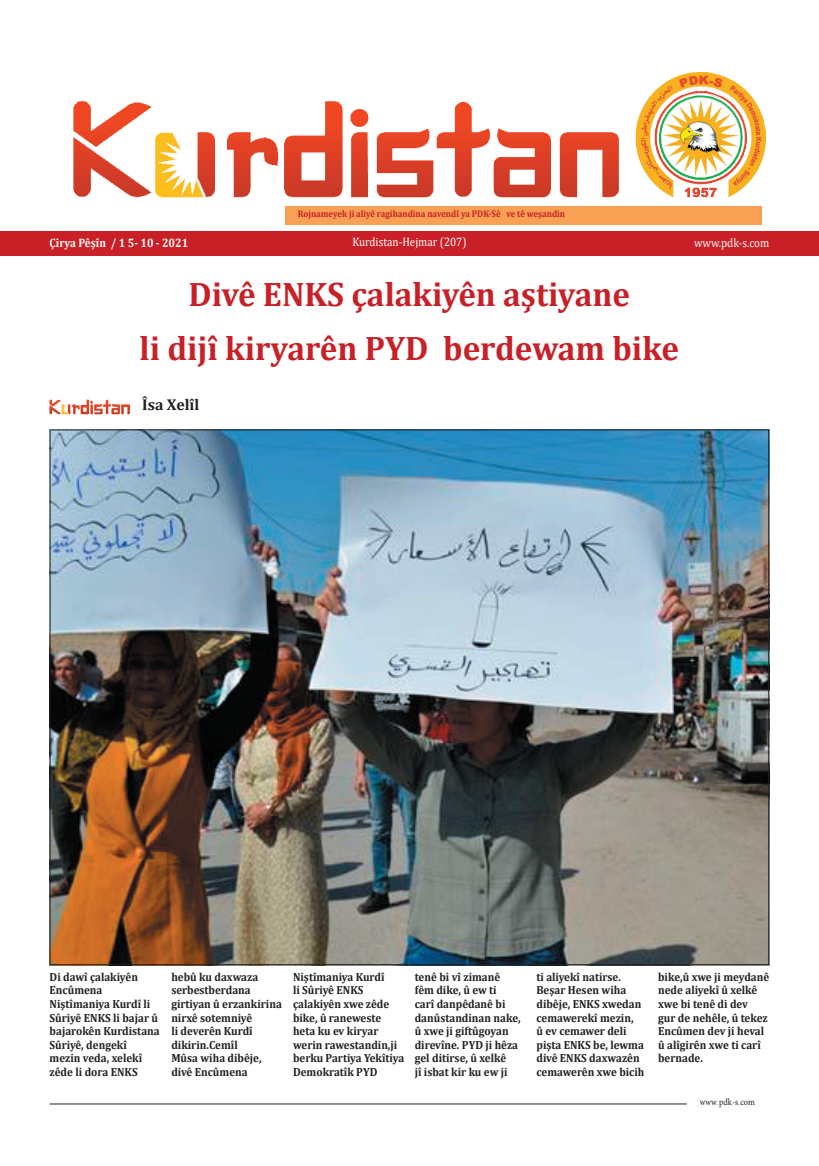
<style>
.page{position:relative;width:819px;height:1166px;background:#fff}
.page>*{position:absolute;margin:0;border:0;box-sizing:border-box;transform-origin:0 0}
.t1{font:700 34.12px/53.4px "Cambria";color:#c82026;text-align:center}
.t2{font:700 15.75px "Cambria";color:#231f20}
.t3{font:12.25px "Cambria";color:#fff;scale:.9 1}
.t4{font:700 12.25px "Cambria";color:#fff;scale:.9 1}
.t5{font:700 11.81px/13.6px "Cambria";color:#231f20;scale:.93 1}
.t6{font:700 9.62px "Cambria";color:#c82026;scale:.9 1}
.t7{font:9.62px "Minion Pro";color:#231f20;scale:.86 1}
.s1{font-family:"PT Bold Heading"}
</style>
<div class="page">
<hr style="left:50px;top:1103px;width:636px;height:1px;background:#231f20">
<div style="left:286px;top:206px;width:475px;height:18px;background:#f8a155"></div>
<div style="left:0;top:232px;width:819px;height:24px;background:#c82026"></div>
<img style="left:73px;top:100px;width:546px;height:98px">
<img style="left:635px;top:71px;width:131px;height:126px">
<img style="left:50px;top:399px;width:80px;height:15px">
<img style="left:52px;top:431px;width:715px;height:532px">
<p class="t6" style="left:298px;top:207px;width:227px">Rojnameyek ji aliyê ragihandina navendî ya PDK-Sê</p>
<p class="t6" style="left:506px;top:207px;width:67px">ve tê weşandin</p>
<p class="t3" style="left:352px;top:234px;width:128px">Kurdistan-Hejmar (207)</p>
<p class="t4" style="left:50px;top:235px;width:155px">Çirya Pêşîn 1/ 5- 10 - 2021</p>
<h1 class="t1" style="left:139px;top:267px;width:541px">Divê ENKS çalakiyên aştiyane<br>li dijî kiryarên PYD berdewam bike</h1>
<h2 class="t2" style="left:142px;top:393px;width:59px">Îsa Xelîl</h2>
<p class="t3" style="left:694px;top:236px;width:85px">www.pdk .s- com</p>
<p class="t5" style="left:50px;top:969px;width:120px">Di dawî çalakiyên<br>Encûmena<br>Niştîmaniya Kurdî li<br>Sûriyê ENKS li bajar û bajarokên Kurdistana<br>Sûriyê, dengekî mezin veda, xelekî zêde li dora ENKS</p>
<p class="t5" style="left:171px;top:969px;width:120px">hebû ku daxwaza serbestberdana girtiyan û erzankirina nirxê sotemniyê<br>li deverên Kurdî dikirin.Cemîl<br>Mûsa wiha dibêje, divê Encûmena</p>
<p class="t5" style="left:293px;top:969px;width:121px">Niştîmaniya Kurdî<br>li Sûriyê ENKS çalakiyên xwe zêde bike û, raneweste heta ku ev kiryar werin rawestandin j i, berku Partiya Yekîtiya<br>Demokratîk PYD</p>
<p class="t5" style="left:415px;top:969px;width:115px">tenê bi vî zimanê fêm dike û, ew ti<br>carî danpêdanê bi danûstandinan nake, û xwe ji giftûgoyan direvîne. PYD ji hêza gel ditirse û, xelkê<br>jî isbat kir ku ew ji</p>
<p class="t5" style="left:536px;top:969px;width:118px">ti aliyekî natirse.<br>Beşar Hesen wiha dibêje, ENKS xwedan cemawerekî mezin,<br>û ev cemawer deli pişta ENKS be, lewma divê ENKS daxwazên cemawerên xwe bicih</p>
<p class="t5" style="left:658px;top:969px;width:121px">bike û, xwe ji meydanê nede aliyekî û xelkê xwe bi tenê di dev<br>gur de nehêle û, tekez<br>Encûmen dev ji heval û alîgirên xwe ti carî bernade.</p>
<p class="t7" style="left:699px;top:1096px;width:66px">www<span class="s1">.</span>pdk <span class="s1">.</span>s- com</p>
</div>
